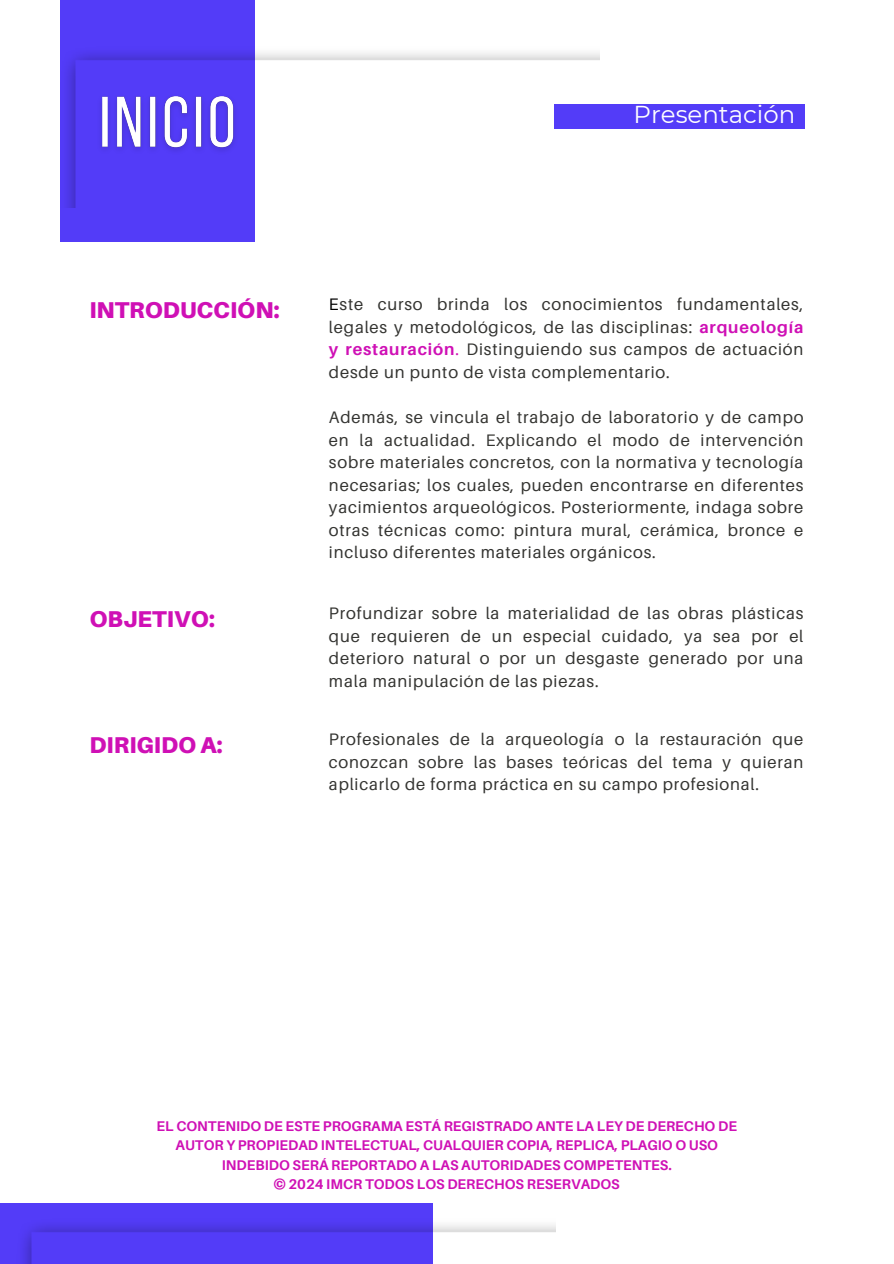
<style>
.page{position:relative;width:894px;height:1264px;background:#fff}
.page>*{position:absolute;margin:0;border:0;box-sizing:border-box;transform-origin:0 0}
.t1{font:24.45px "Montserrat";color:#fff}
.t2{font:900 22.95px "Aileron";color:#cf10b5}
.t3{font:16.65px/22.5px "Aileron";letter-spacing:.05em;color:#343431;text-align:justify}
.t4{font:700 14.1px/19.2px "Aileron";color:#cf10b5;text-align:center}
.s1{color:#000}
.s2{font-weight:700;color:#cf10b5}
.s3{color:#cf10b5}
</style>
<div class="page">
<div style="left:60px;top:0;width:195px;height:242px;background:#533cf8"></div>
<div style="left:0;top:1202px;width:432px;height:61px;background:#533cf8"></div>
<img style="left:67px;top:53px;width:532px;height:154px">
<img style="left:23px;top:1218px;width:532px;height:45px">
<img style="left:93px;top:89px;width:150px;height:76px">
<div style="left:554px;top:104px;width:250px;height:25px;background:#533cf8"></div>
<p class="t1" style="left:633px;top:99px;width:163px">Presentación</p>
<p class="t2" style="left:89px;top:296px;width:192px">INTRODUCCIÓN:</p>
<h2 class="t3" style="left:329px;top:293px;width:476px"><span class="s1">E</span>ste curso brinda los conocimientos fundamentales, legales y metodológicos, de las disciplinas: <span class="s2">arqueología y restauración</span><span class="s3">.</span> Distinguiendo sus campos de actuación desde un punto de vista complementario.</h2>
<h2 class="t3" style="left:329px;top:405px;width:476px">Además, se vincula el trabajo de laboratorio y de campo en la actualidad. Explicando el modo de intervención sobre materiales concretos, con la normativa y tecnología necesarias; los cuales, pueden encontrarse en diferentes yacimientos arqueológicos. Posteriormente, indaga sobre otras técnicas como: pintura mural, cerámica, bronce e incluso diferentes materiales orgánicos.</h2>
<h4 class="t2" style="left:89px;top:604px;width:127px">OBJETIVO:</h4>
<h4 class="t3" style="left:329px;top:601px;width:476px">Profundizar sobre la materialidad de las obras plásticas que requieren de un especial cuidado, ya sea por el deterioro natural o por un desgaste generado por una mala manipulación de las piezas.</h4>
<h3 class="t2" style="left:89px;top:730px;width:135px">DIRIGIDO A:</h3>
<h4 class="t3" style="left:329px;top:728px;width:476px">Profesionales de la arqueología o la restauración que conozcan sobre las bases teóricas del tema y quieran aplicarlo de forma práctica en su campo profesional.</h4>
<p class="t4" style="left:156px;top:1116px;width:581px">EL CONTENIDO DE ESTE PROGRAMA ESTÁ REGISTRADO ANTE LA LEY DE DERECHO DE<br>AUTOR Y PROPIEDAD INTELECTUAL, CUALQUIER COPIA, REPLICA, PLAGIO O USO<br>INDEBIDO SERÁ REPORTADO A LAS AUTORIDADES COMPETENTES.</p>
<p class="t4" style="left:274px;top:1173px;width:347px">© 2024 IMCR TODOS LOS DERECHOS RESERVADOS</p>
</div>
